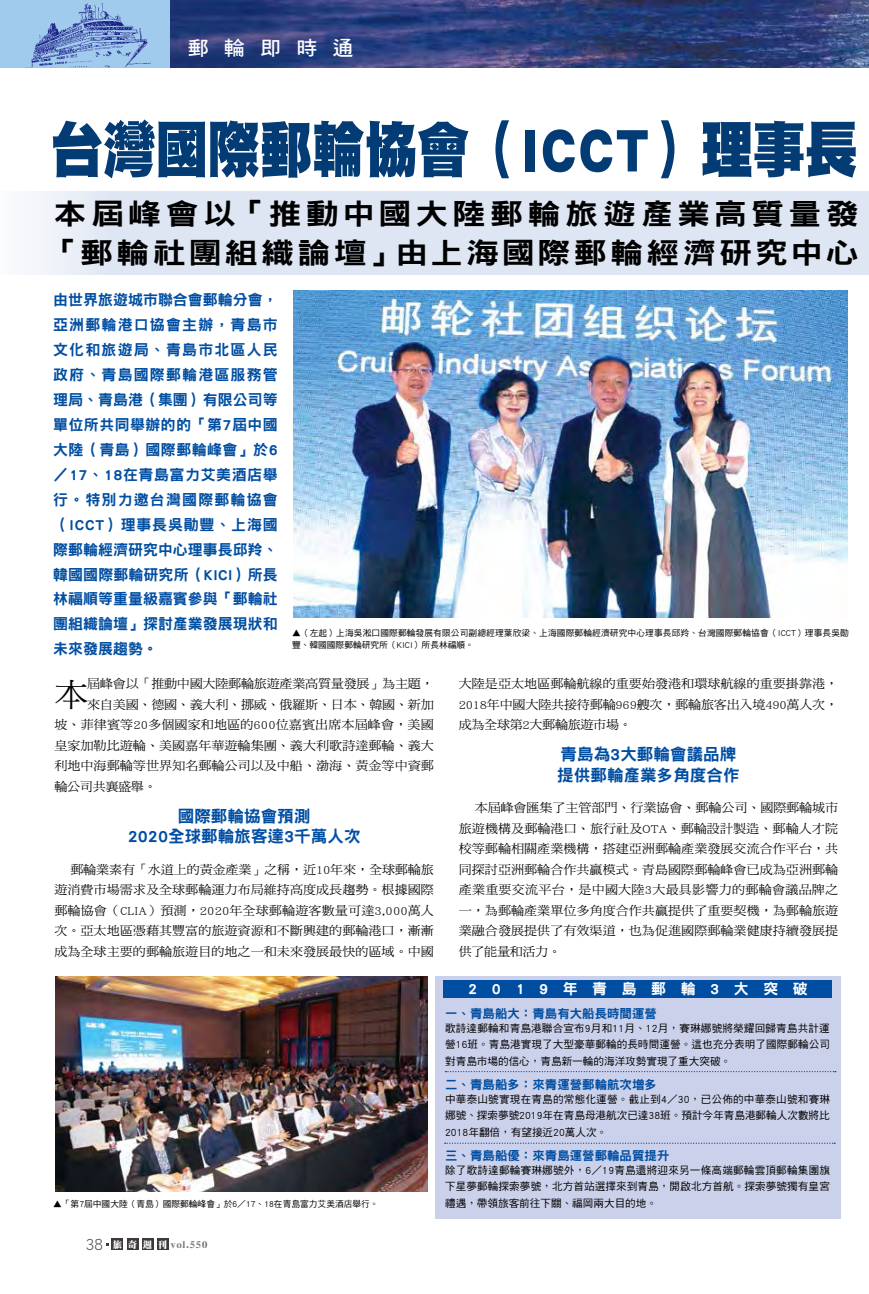
<style>
.page{position:relative;width:869px;height:1294px;background:#fff}
.page>*{position:absolute;margin:0;border:0;box-sizing:border-box;transform-origin:0 0}
.t1{font:61px "DF Hei Std W12";letter-spacing:-.015em;color:#033c74;scale:.87 1}
.t2{font:32px "DF Ming Std W5";color:#000;scale:1.05 1}
.t3{font:29px/39.4px "DF Hei Std W9";letter-spacing:.105em;color:#000;scale:1.14 1}
.t4{font:19.88px "DF Hei Std W7";letter-spacing:.725em;color:#fff;scale:1.05 1}
.t5{font:16.62px/20.8px "DF Hei Std W9";color:#004ea2;text-align:center}
.t6{font:15px/24.9px "DF Hei Std W9";color:#004ea2;text-align:justify}
.t7{font:15px "DF Hei Std W9";letter-spacing:.97em;color:#fff}
.t8{font:12.5px "DF Hei Std W9";color:#004ea2}
.t9{font:12.38px/20.5px "DF Ming Std W5";color:#000;text-align:justify;scale:1.05 1}
.t10{font:12.38px "DF Ming Std W5";letter-spacing:-.02em;color:#000;scale:1.05 1}
.t11{font:12.38px "DF Ming Std W5";letter-spacing:-.025em;color:#000;scale:1.05 1}
.t12{font:10.62px/16.1px "DF Hei Std W5";color:#000;text-align:justify}
.t13{font:9.38px "DF Ya Song GB5 Std W9";letter-spacing:.1em;color:#727171}
.t14{font:8.75px/12.5px "DF Hei Std W5";letter-spacing:.01em;color:#000}
.s1{font-family:"DF Hei Std W3";font-size:16.62px;color:#3e3a39}
.s2{font-family:"DF Ming Std W12";color:#fff}
</style>
<div class="page">
<div style="left:0;top:190px;width:868px;height:84px;background:#dfe6f3"></div>
<div style="left:0;top:0;width:172px;height:68px;background:#a1cbed"></div>
<img style="left:171px;top:0;width:697px;height:68px">
<img style="left:31px;top:3px;width:120px;height:64px">
<div style="left:112px;top:1238px;width:11px;height:11px;background:#3e3a39"></div>
<div style="left:127px;top:1238px;width:11px;height:11px;background:#3e3a39"></div>
<div style="left:142px;top:1238px;width:11px;height:11px;background:#3e3a39"></div>
<div style="left:157px;top:1238px;width:11px;height:11px;background:#3e3a39"></div>
<img style="left:293px;top:291px;width:554px;height:326px">
<img style="left:56px;top:976px;width:371px;height:215px">
<div style="left:435px;top:975px;width:405px;height:243px;background:#cbd1ea"></div>
<svg style="left:445px;top:1071px;width:390px;height:1px"></svg>
<svg style="left:444px;top:1142px;width:390px;height:1px"></svg>
<div style="left:443px;top:980px;width:388px;height:17px;background:#004ea2"></div>
<p class="t4" style="left:188px;top:37px;width:159px">郵輪即時通</p>
<p class="t1" style="left:50px;top:116px;width:929px">台灣國際郵輪協會（ICCT）理事長</p>
<p class="t3" style="left:46px;top:193px;width:714px">本屆峰會以「推動中國大陸郵輪旅遊產業高質量發「郵輪社團組織論壇」由上海國際郵輪經濟研究中心</p>
<p class="t6" style="left:53px;top:287px;width:226px">由世界旅遊城市聯合會郵輪分會，亞洲郵輪港口協會主辦，青島市文化和旅遊局、青島市北區人民政府、青島國際郵輪港區服務管理局、青島港（集團）有限公司等單位所共同舉辦的的「第7屆中國大陸（青島）國際郵輪峰會」於6／17、18在青島富力艾美酒店舉行。特別力邀台灣國際郵輪協會（ICCT）理事長吳勛豐、上海國際郵輪經濟研究中心理事長邱羚、韓國國際郵輪研究所（KICI）所長林福順等重量級嘉賓參與「郵輪社團組織論壇」探討產業發展現狀和未來發展趨勢。</p>
<p class="t2" style="left:54px;top:677px;width:34px">本</p>
<p class="t10" style="left:87px;top:677px;width:331px">屆峰會以「推動中國大陸郵輪旅遊產業高質量發展」為主題，</p>
<p class="t14" style="left:292px;top:626px;width:558px">▲（左起）上海吳淞口國際郵輪發展有限公司副總經理葉欣梁、上海國際郵輪經濟研究中心理事長邱羚、台灣國際郵輪協會（ICCT）理事長吳勛豐、韓國國際郵輪研究所（KICI）所長林福順。</p>
<p class="t9" style="left:458px;top:673px;width:363px">大陸是亞太地區郵輪航線的重要始發港和環球航線的重要掛靠港，2018年中國大陸共接待郵輪969艘次，郵輪旅客出入境490萬人次，成為全球第2大郵輪旅遊市場。</p>
<p class="t5" style="left:557px;top:743px;width:184px;text-align:left">青島為3大郵輪會議品牌提供郵輪產業多角度合作</p>
<p class="t9" style="left:458px;top:797px;width:363px;text-indent:16px">本屆峰會匯集了主管部門、行業協會、郵輪公司、國際郵輪城市旅遊機構及郵輪港口、旅行社及OTA、郵輪設計製造、郵輪人才院校等郵輪相關產業機構，搭建亞洲郵輪產業發展交流合作平台，共同探討亞洲郵輪合作共贏模式。青島國際郵輪峰會已成為亞洲郵輪產業重要交流平台，是中國大陸3大最具影響力的郵輪會議品牌之一，為郵輪產業單位多角度合作共贏提供了重要契機，為郵輪旅遊業融合發展提供了有效渠道，也為促進國際郵輪業健康持續發展提供了能量和活力。</p>
<p class="t10" style="left:87px;top:697px;width:331px">來自美國、德國、義大利、挪威、俄羅斯、日本、韓國、新加</p>
<p class="t9" style="left:54px;top:714px;width:362px">坡、菲律賓等20多個國家和地區的600位嘉賓出席本屆峰會，美國</p>
<p class="t9" style="left:54px;top:735px;width:363px">皇家加勒比遊輪、美國嘉年華遊輪集團、義大利歌詩達郵輪、義大</p>
<p class="t9" style="left:54px;top:755px;width:363px">利地中海郵輪等世界知名郵輪公司以及中船、渤海、黃金等中資郵</p>
<p class="t11" style="left:54px;top:779px;width:99px">輪公司共襄盛舉。</p>
<p class="t5" style="left:128px;top:805px;width:234px">國際郵輪協會預測<br>2020全球郵輪旅客達3千萬人次</p>
<p class="t9" style="left:54px;top:858px;width:363px;text-indent:16px">郵輪業素有「水道上的黃金產業」之稱，近10年來，全球郵輪旅遊消費市場需求及全球郵輪運力布局維持高度成長趨勢。根據國際郵輪協會（CLIA）預測，2020年全球郵輪遊客數量可達3,000萬人次。亞太地區憑藉其豐富的旅遊資源和不斷興建的郵輪港口，漸漸成為全球主要的郵輪旅遊目的地之一和未來發展最快的區域。中國</p>
<p class="t14" style="left:53px;top:1196px;width:327px">▲「第7屆中國大陸（青島）國際郵輪峰會」於6／17、18在青島富力艾美酒店舉行。</p>
<p class="t13" style="left:85px;top:1239px;width:123px"><span class="s1">38</span> <span class="s2">旅 奇週刊</span> vol.550</p>
<p class="t7" style="left:468px;top:980px;width:341px">2019年青島郵輪3大突破</p>
<p class="t8" style="left:445px;top:1006px;width:213px">一、青島船大：青島有大船長時間運營</p>
<p class="t12" style="left:445px;top:1020px;width:386px">歌詩達郵輪和青島港聯合宣布9月和11月、12月，賽琳娜號將榮耀回歸青島共計運營16班。青島港實現了大型豪華郵輪的長時間運營。這也充分表明了國際郵輪公司對青島市場的信心，青島新一輪的海洋攻勢實現了重大突破。</p>
<p class="t8" style="left:445px;top:1077px;width:213px">二、青島船多：來青運營郵輪航次增多</p>
<p class="t12" style="left:445px;top:1091px;width:386px">中華泰山號實現在青島的常態化運營。截止到4／30，已公佈的中華泰山號和賽琳娜號、探索夢號2019年在青島母港航次已達38班。預計今年青島港郵輪人次數將比2018年翻倍，有望接近20萬人次。</p>
<p class="t8" style="left:445px;top:1148px;width:226px">三、青島船優：來青島運營郵輪品質提升</p>
<p class="t12" style="left:445px;top:1162px;width:386px">除了歌詩達郵輪賽琳娜號外，6／19青島還將迎來另一條高端郵輪雲頂郵輪集團旗下星夢郵輪探索夢號，北方首站選擇來到青島，開啟北方首航。探索夢號獨有皇宮禮遇，帶領旅客前往下關、福岡兩大目的地。</p>
</div>
